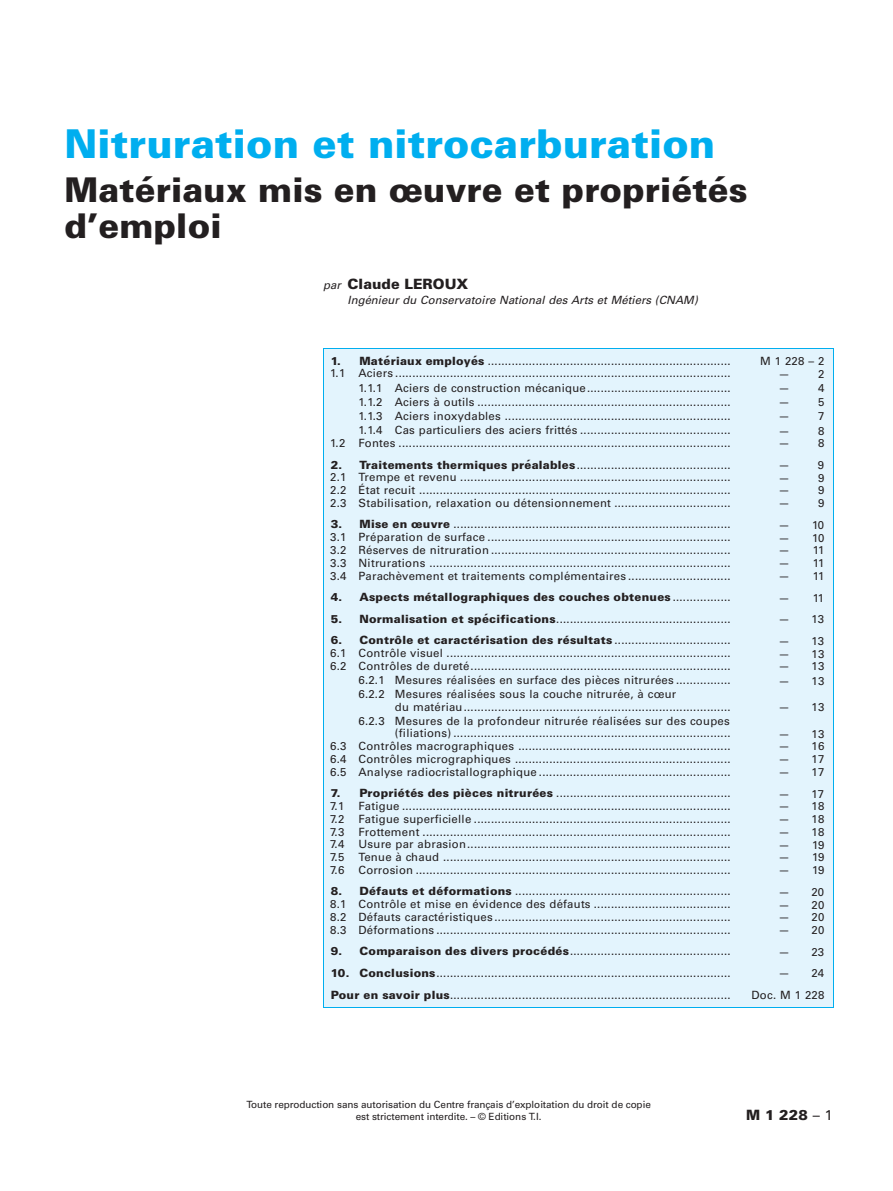
<style>
.page{position:relative;width:893px;height:1191px;background:#fff}
.page>*{position:absolute;margin:0;border:0;box-sizing:border-box;transform-origin:0 0}
.t1{font:39.75px "Adv PAD81";color:#00aeef}
.t2{font:34.05px/35.4px "Adv PAD81";color:#231f20}
.t3{font:14.25px "Adv PAD81";color:#231f20}
.t4{font:11.4px/12.3px "Adv PAC3 D";letter-spacing:.02em;color:#231f20}
.t5{font:11.4px "Adv PAD81";letter-spacing:.02em;color:#231f20}
.t6{font:11.4px "Adv PA35 E";color:#231f20}
.t7{font:9.9px/11.4px "Adv PAC3 D";color:#231f20;text-align:center}
.s1{font-family:"Adv PA35 E";font-size:11.4px}
.s2{font-family:"Adv PAD81"}
.s3{font-family:"Adv PAC3 D"}
.s4{font-family:"Adv TT2876772 e"}
</style>
<div class="page">
<div style="left:323px;top:348px;width:510px;height:660px;background:#e3f4fd"></div>
<hr style="left:323px;top:348px;width:510px;height:1px;background:#00aeef">
<hr style="left:323px;top:1007px;width:510px;height:1px;background:#00aeef">
<hr style="left:323px;top:348px;width:1px;height:660px;background:#00aeef">
<hr style="left:832px;top:348px;width:1px;height:660px;background:#00aeef">
<h1 class="t1" style="left:64px;top:129px;width:652px">Nitruration et nitrocarburation</h1>
<h2 class="t2" style="left:64px;top:175px;width:684px">Mate´ riaux mis en œuvre et proprie´ te´s d’emploi</h2>
<p class="t3" style="left:323px;top:278px;width:146px"><span class="s1">par</span> Claude LEROUX</p>
<p class="t6" style="left:347px;top:296px;width:351px">Inge´ nieur du Conservatoire National des Arts et Me´ tiers (CNAM)</p>
<p class="t4" style="left:330px;top:355px;width:401px"><span class="s2">1. Mate´ riaux employe´ s</span> .......................................................................</p>
<p class="t4" style="left:759px;top:356px;width:66px">M1228–2</p>
<p class="t4" style="left:330px;top:368px;width:402px">1.1 Aciers ..................................................................................................</p>
<p class="t4" style="left:778px;top:369px;width:13px">—</p>
<p class="t4" style="left:817px;top:369px;width:8px">2</p>
<p class="t4" style="left:358px;top:382px;width:373px">1.1.1 Aciers de construction me´canique..........................................</p>
<p class="t4" style="left:778px;top:383px;width:13px">—</p>
<p class="t4" style="left:817px;top:383px;width:8px">4</p>
<p class="t4" style="left:358px;top:396px;width:373px">1.1.2 Aciers a` outils ..........................................................................</p>
<p class="t4" style="left:778px;top:397px;width:13px">—</p>
<p class="t4" style="left:817px;top:397px;width:8px">5</p>
<p class="t4" style="left:358px;top:411px;width:373px">1.1.3 Aciers inoxydables ..................................................................</p>
<p class="t4" style="left:778px;top:411px;width:13px">—</p>
<p class="t4" style="left:817px;top:411px;width:8px">7</p>
<p class="t4" style="left:358px;top:425px;width:373px">1.1.4 Cas particuliers des aciers fritte´s ............................................</p>
<p class="t4" style="left:778px;top:425px;width:13px">—</p>
<p class="t4" style="left:817px;top:425px;width:8px">8</p>
<p class="t4" style="left:330px;top:438px;width:402px">1.2 Fontes .................................................................................................</p>
<p class="t4" style="left:778px;top:438px;width:13px">—</p>
<p class="t4" style="left:817px;top:438px;width:8px">8</p>
<p class="t4" style="left:330px;top:459px;width:401px"><span class="s2">2. Traitements thermiques pre´ alables</span>.............................................</p>
<p class="t4" style="left:778px;top:460px;width:13px">—</p>
<p class="t4" style="left:817px;top:460px;width:8px">9</p>
<p class="t4" style="left:330px;top:472px;width:402px">2.1 Trempe et revenu ...............................................................................</p>
<p class="t4" style="left:778px;top:472px;width:13px">—</p>
<p class="t4" style="left:817px;top:472px;width:8px">9</p>
<p class="t4" style="left:330px;top:485px;width:402px">2.2 E´ tat recuit ...........................................................................................</p>
<p class="t4" style="left:778px;top:485px;width:13px">—</p>
<p class="t4" style="left:817px;top:485px;width:8px">9</p>
<p class="t4" style="left:330px;top:498px;width:402px">2.3 Stabilisation, relaxation ou de´tensionnement ..................................</p>
<p class="t4" style="left:778px;top:498px;width:13px">—</p>
<p class="t4" style="left:817px;top:498px;width:8px">9</p>
<p class="t4" style="left:330px;top:519px;width:401px"><span class="s2">3. Mise en œuvre</span> .................................................................................</p>
<p class="t4" style="left:778px;top:520px;width:47px">— 10</p>
<p class="t4" style="left:330px;top:532px;width:402px">3.1 Pre´paration de surface .......................................................................</p>
<p class="t4" style="left:778px;top:532px;width:47px">— 10</p>
<p class="t4" style="left:330px;top:545px;width:402px">3.2 Re´serves de nitruration ......................................................................</p>
<p class="t4" style="left:778px;top:545px;width:47px">— 11</p>
<p class="t4" style="left:330px;top:557px;width:402px">3.3 Nitrurations ........................................................................................</p>
<p class="t4" style="left:778px;top:558px;width:47px">— 11</p>
<p class="t4" style="left:330px;top:570px;width:402px">3.4 Parache`vement et traitements comple´mentaires ..............................</p>
<p class="t4" style="left:778px;top:571px;width:47px">— 11</p>
<p class="t5" style="left:330px;top:593px;width:401px">4. Aspects me´ tallographiques des couches obtenues <span class="s3">.................</span></p>
<p class="t4" style="left:778px;top:592px;width:47px">— 11</p>
<p class="t4" style="left:330px;top:613px;width:401px"><span class="s2">5. Normalisation et spe´ cifications</span>...................................................</p>
<p class="t4" style="left:778px;top:614px;width:47px">— 13</p>
<p class="t5" style="left:330px;top:636px;width:401px">6. Controˆ le et caracte´ risation des re´ sultats <span class="s3">..................................</span></p>
<p class="t4" style="left:778px;top:635px;width:47px">— 13</p>
<p class="t4" style="left:330px;top:648px;width:402px">6.1 Controˆ le visuel ...................................................................................</p>
<p class="t4" style="left:778px;top:648px;width:47px">— 13</p>
<p class="t4" style="left:330px;top:661px;width:402px">6.2 Controˆ les de durete´ ............................................................................</p>
<p class="t4" style="left:778px;top:661px;width:47px">— 13</p>
<p class="t4" style="left:358px;top:675px;width:373px">6.2.1 Mesures re´alise´es en surface des pie` ces nitrure´ es ................</p>
<p class="t4" style="left:778px;top:675px;width:47px">— 13</p>
<p class="t4" style="left:395px;top:689px;width:337px;text-indent:-36px">6.2.2 Mesures re´alise´ es sous la couche nitrure´ e, a` cœur<br>du mate´riau..............................................................................</p>
<p class="t4" style="left:778px;top:702px;width:47px">— 13</p>
<p class="t4" style="left:358px;top:715px;width:373px;text-align:right">6.2.3 Mesures de la profondeur nitrure´ e re´ alise´ es sur des coupes (filiations) .................................................................................</p>
<p class="t4" style="left:778px;top:728px;width:47px">— 13</p>
<p class="t4" style="left:330px;top:741px;width:402px">6.3 Controˆ les macrographiques ..............................................................</p>
<p class="t4" style="left:778px;top:741px;width:47px">— 16</p>
<p class="t4" style="left:330px;top:753px;width:402px">6.4 Controˆ les micrographiques ...............................................................</p>
<p class="t4" style="left:778px;top:754px;width:47px">— 17</p>
<p class="t4" style="left:330px;top:766px;width:402px">6.5 Analyse radiocristallographique ........................................................</p>
<p class="t4" style="left:778px;top:767px;width:47px">— 17</p>
<p class="t4" style="left:330px;top:788px;width:401px"><span class="s2">7. Proprie´ te´ s des pie` ces nitrure´es</span> ...................................................</p>
<p class="t4" style="left:778px;top:788px;width:47px">— 17</p>
<p class="t4" style="left:330px;top:800px;width:402px">7.1 Fatigue ................................................................................................</p>
<p class="t4" style="left:778px;top:801px;width:47px">— 18</p>
<p class="t4" style="left:330px;top:813px;width:402px">7.2 Fatigue superficielle ...........................................................................</p>
<p class="t4" style="left:778px;top:814px;width:47px">— 18</p>
<p class="t4" style="left:330px;top:826px;width:402px">7.3 Frottement ..........................................................................................</p>
<p class="t4" style="left:778px;top:826px;width:47px">— 18</p>
<p class="t4" style="left:330px;top:839px;width:402px">7.4 Usure par abrasion.............................................................................</p>
<p class="t4" style="left:778px;top:839px;width:47px">— 19</p>
<p class="t4" style="left:330px;top:852px;width:402px">7.5 Tenue a` chaud ....................................................................................</p>
<p class="t4" style="left:778px;top:852px;width:47px">— 19</p>
<p class="t4" style="left:330px;top:864px;width:402px">7.6 Corrosion ............................................................................................</p>
<p class="t4" style="left:778px;top:865px;width:47px">— 19</p>
<p class="t4" style="left:330px;top:886px;width:401px"><span class="s2">8. De´ fauts et de´ formations</span> ...............................................................</p>
<p class="t4" style="left:778px;top:886px;width:47px">— 20</p>
<p class="t4" style="left:330px;top:899px;width:402px">8.1 Controˆ le et mise en e´ vidence des de´ fauts ........................................</p>
<p class="t4" style="left:778px;top:899px;width:47px">— 20</p>
<p class="t4" style="left:330px;top:911px;width:402px">8.2 De´fauts caracte´ristiques .....................................................................</p>
<p class="t4" style="left:778px;top:912px;width:47px">— 20</p>
<p class="t4" style="left:330px;top:924px;width:402px">8.3 De´formations ......................................................................................</p>
<p class="t4" style="left:778px;top:925px;width:47px">— 20</p>
<p class="t4" style="left:330px;top:946px;width:401px"><span class="s2">9. Comparaison des divers proce´de´ s</span>...............................................</p>
<p class="t4" style="left:778px;top:946px;width:47px">— 23</p>
<p class="t4" style="left:330px;top:967px;width:401px"><span class="s2">10. Conclusions</span>......................................................................................</p>
<p class="t4" style="left:778px;top:968px;width:47px">— 24</p>
<p class="t4" style="left:330px;top:989px;width:401px"><span class="s2">Pour en savoir plus</span>..................................................................................</p>
<p class="t4" style="left:751px;top:989px;width:74px">Doc. M 1 228</p>
<p class="t7" style="left:246px;top:1099px;width:406px">Toute reproduction sans autorisation du Centre franc¸ais d’exploitation du droit de copie est strictement interdite. – <span class="s4">©</span> Editions T.I.</p>
<p class="t3" style="left:745px;top:1109px;width:88px">M1228<span class="s3">–1</span></p>
</div>
